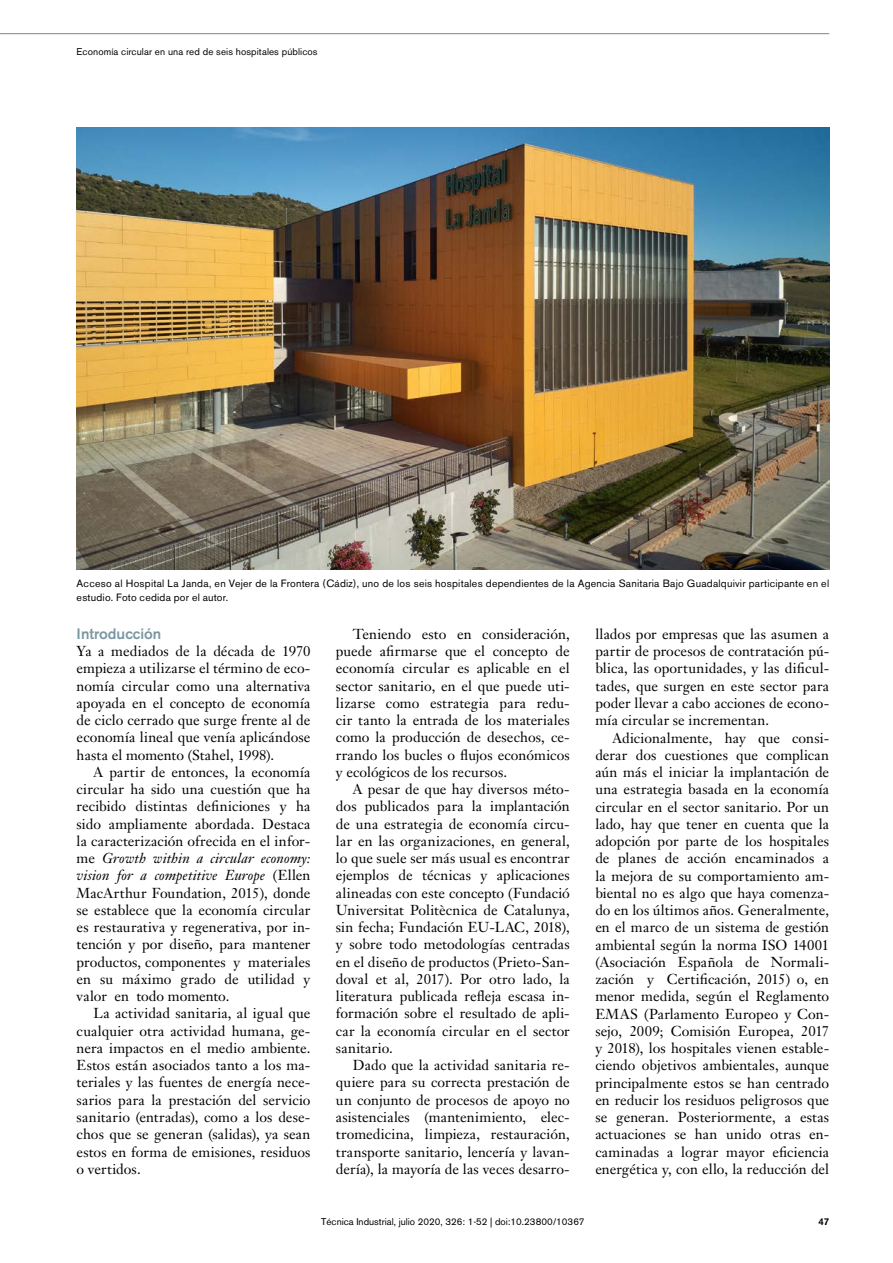
<style>
.page{position:relative;width:893px;height:1263px;background:#fff}
.page>*{position:absolute;margin:0;border:0;box-sizing:border-box;transform-origin:0 0}
.t1{font:500 15px "Akzidenz Grotesk BE";color:#7b97a4}
.t2{font:14.25px/17.2px "Janson Text";letter-spacing:.005em;color:#000;text-align:justify}
.t3{font:10.5px/13.5px "Akzidenz Grotesk BE";letter-spacing:.02em;color:#000}
.t4{font:9.75px "Akzidenz Grotesk BE";letter-spacing:.01em;color:#000}
.t5{font:500 9.75px "Akzidenz Grotesk BE";color:#000}
.s1{font-style:italic}
</style>
<div class="page">
<hr style="left:0;top:33px;width:829px;height:1px;background:#7b97a4">
<img style="left:77px;top:128px;width:752px;height:442px">
<p class="t4" style="left:77px;top:46px;width:243px">Economía circular en una red de seis hospitales públicos</p>
<p class="t3" style="left:77px;top:577px;width:754px">Acceso al Hospital La Janda, en Vejer de la Frontera (Cádiz), uno de los seis hospitales dependientes de la Agencia Sanitaria Bajo Guadalquivir participante en el estudio. Foto cedida por el autor.</p>
<p class="t2" style="left:336px;top:625px;width:235px;text-indent:17px">Teniendo esto en consideración, puede afirmarse que el concepto de economía circular es aplicable en el sector sanitario, en el que puede uti&shy;lizarse como estrategia para redu&shy;cir tanto la entrada de los materiales como la producción de desechos, ce&shy;rrando los bucles o flujos económicos y ecológicos de los recursos.</p>
<p class="t2" style="left:336px;top:780px;width:235px;text-indent:17px">A pesar de que hay diversos méto&shy;dos publicados para la implantación de una estrategia de economía circu&shy;lar en las organizaciones, en general, lo que suele ser más usual es encontrar ejemplos de técnicas y aplicaciones alineadas con este concepto (Fundació Universitat Politècnica de Catalunya, sin fecha; Fundación EU-LAC, 2018), y sobre todo metodologías centradas en el diseño de productos (Prieto-San&shy;doval et al, 2017). Por otro lado, la literatura publicada refleja escasa in&shy;formación sobre el resultado de apli&shy;car la economía circular en el sector sanitario.</p>
<p class="t2" style="left:336px;top:1056px;width:235px;text-indent:17px">Dado que la actividad sanitaria re&shy;quiere para su correcta prestación de un conjunto de procesos de apoyo no asistenciales (mantenimiento, elec&shy;tromedicina, limpieza, restauración, transporte sanitario, lencería y lavan&shy;dería), la mayoría de las veces desarro-</p>
<p class="t1" style="left:77px;top:624px;width:86px">Introducción</p>
<p class="t2" style="left:77px;top:642px;width:235px">Ya a mediados de la década de 1970 empieza a utilizarse el término de eco&shy;nomía circular como una alternativa apoyada en el concepto de economía de ciclo cerrado que surge frente al de economía lineal que venía aplicándose hasta el momento (Stahel, 1998).</p>
<p class="t2" style="left:77px;top:763px;width:235px;text-indent:17px">A partir de entonces, la economía circular ha sido una cuestión que ha recibido distintas definiciones y ha sido ampliamente abordada. Destaca la caracterización ofrecida en el infor&shy;me <span class="s1">Growth within a circular economy: vision for a competitive Europe</span> (Ellen MacArthur Foundation, 2015), donde se establece que la economía circular es restaurativa y regenerativa, por in&shy;tención y por diseño, para mantener productos, componentes y materiales en su máximo grado de utilidad y valor en todo momento.</p>
<p class="t2" style="left:77px;top:1005px;width:235px;text-indent:17px">La actividad sanitaria, al igual que cualquier otra actividad humana, ge&shy;nera impactos en el medio ambiente.<br>Estos están asociados tanto a los ma&shy;teriales y las fuentes de energía nece&shy;sarios para la prestación del servicio sanitario (entradas), como a los dese&shy;chos que se generan (salidas), ya sean estos en forma de emisiones, residuos o vertidos.</p>
<p class="t2" style="left:595px;top:625px;width:235px">llados por empresas que las asumen a partir de procesos de contratación pú&shy;blica, las oportunidades, y las dificul&shy;tades, que surgen en este sector para poder llevar a cabo acciones de econo&shy;mía circular se incrementan.</p>
<p class="t2" style="left:595px;top:729px;width:235px;text-indent:17px">Adicionalmente, hay que consi&shy;derar dos cuestiones que complican aún más el iniciar la implantación de una estrategia basada en la economía circular en el sector sanitario. Por un lado, hay que tener en cuenta que la adopción por parte de los hospitales de planes de acción encaminados a la mejora de su comportamiento am&shy;biental no es algo que haya comenza&shy;do en los últimos años. Generalmente, en el marco de un sistema de gestión ambiental según la norma ISO 14001 (Asociación Española de Normali&shy;zación y Certificación, 2015) o, en menor medida, según el Reglamento EMAS (Parlamento Europeo y Con&shy;sejo, 2009; Comisión Europea, 2017 y 2018), los hospitales vienen estable&shy;ciendo objetivos ambientales, aunque principalmente estos se han centrado en reducir los residuos peligrosos que se generan. Posteriormente, a estas actuaciones se han unido otras en&shy;caminadas a lograr mayor eficiencia energética y, con ello, la reducción del</p>
<p class="t4" style="left:321px;top:1216px;width:265px">Técnica Industrial, julio 2020, 326: 1-52 | doi:10.23800/10367</p>
<p class="t5" style="left:819px;top:1216px;width:12px">47</p>
</div>
